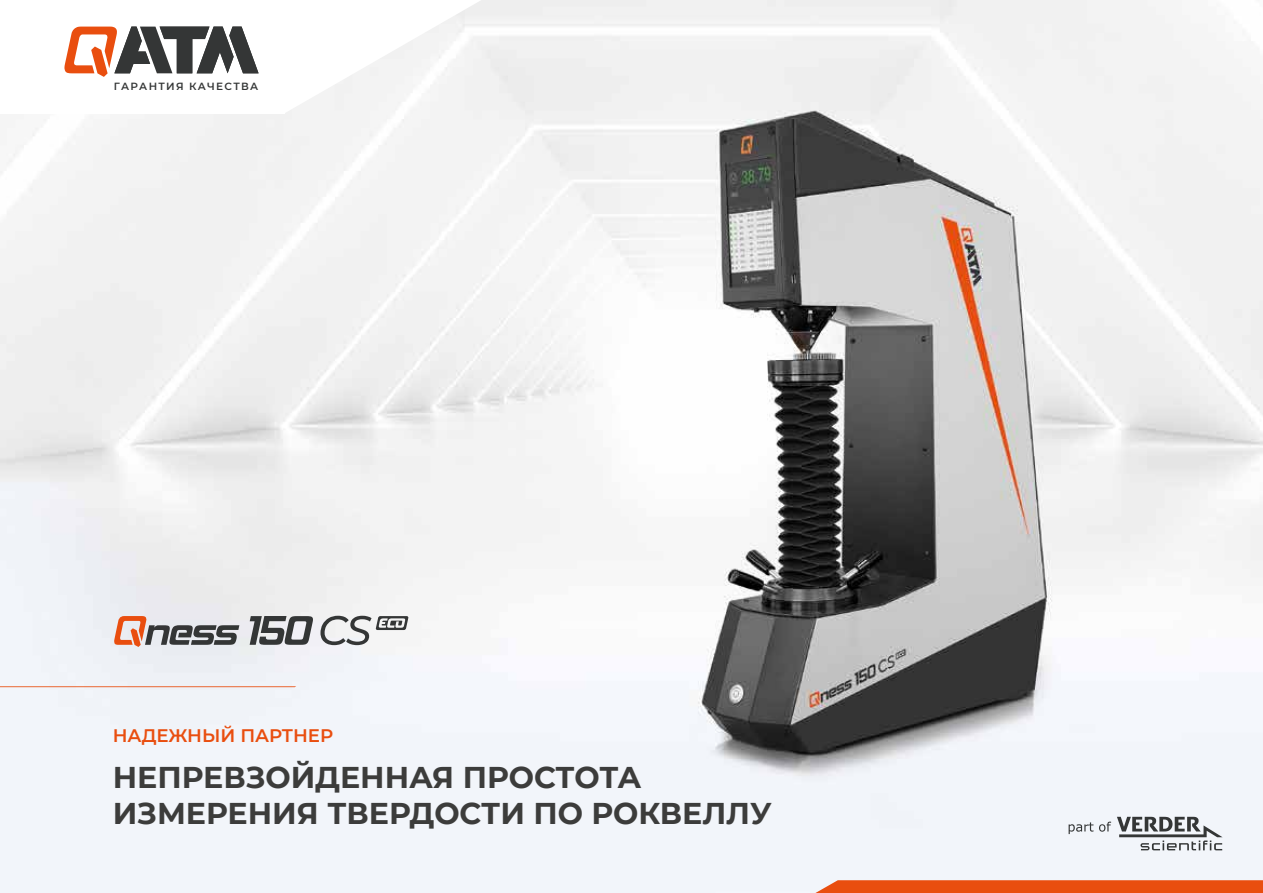
<style>
.page{position:relative;width:1263px;height:893px;background:#fff}
.page>*{position:absolute;margin:0;border:0;box-sizing:border-box;transform-origin:0 0}
.t1{font:700 30px/36px "Montserrat";color:#3c3c3b}
.t2{font:600 18.15px "Montserrat";color:#e94e0f}
.t3{font:600 10.35px "Montserrat";letter-spacing:.125em;color:#343636}
</style>
<div class="page">
<img style="left:0;top:0;width:1263px;height:893px">
<svg style="left:0;top:686px;width:296px;height:1px"></svg>
<svg style="left:1117px;top:817px;width:105px;height:33px"></svg>
<svg style="left:1068px;top:822px;width:25px;height:12px"></svg>
<svg style="left:1099px;top:822px;width:12px;height:10px"></svg>
<div style="left:0;top:0;width:285px;height:113px;background:#fff"></div>
<svg style="left:65px;top:0;width:416px;height:113px"></svg>
<svg style="left:114px;top:616px;width:125px;height:31px;background:#b09e99"></svg>
<svg style="left:250px;top:616px;width:63px;height:29px;background:#7d7e80"></svg>
<svg style="left:320px;top:616px;width:88px;height:29px"></svg>
<svg style="left:815px;top:880px;width:448px;height:13px;background:#e95519"></svg>
<p class="t3" style="left:114px;top:79px;width:146px">ГАРАНТИЯ КАЧЕСТВА</p>
<p class="t2" style="left:113px;top:722px;width:222px">НАДЕЖНЫЙ ПАРТНЕР</p>
<p class="t1" style="left:113px;top:758px;width:661px">НЕПРЕВЗОЙДЕННАЯ ПРОСТОТА<br>ИЗМЕРЕНИЯ ТВЕРДОСТИ ПО РОКВЕЛЛУ</p>
</div>
